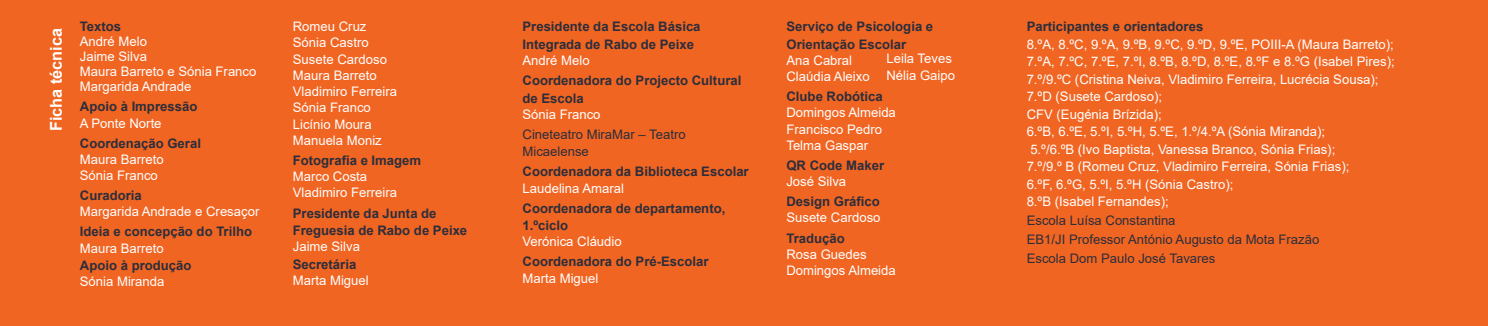
<style>
.page{position:relative;width:1488px;height:326px;background:#fff}
.page>*{position:absolute;margin:0;border:0;box-sizing:border-box;transform-origin:0 0}
.t1{font:700 16.25px "Arial";color:#fff}
.t2{font:13.12px/16.2px "Arial";color:#fff}
.t3{font:700 13.12px/17.5px "Arial";color:#2c2e3b}
.t4{font:13.12px/18.8px "Arial";color:#2c2e3b}
</style>
<div class="page">
<div style="left:0;top:0;width:1487px;height:326px;background:#f16522"></div>
<p class="t1" style="left:45px;top:131px;width:104px;rotate:-90deg">Ficha técnica</p>
<p class="t3" style="left:786px;top:18px;width:148px">Serviço de Psicologia e<br>Orientação Escolar</p>
<p class="t2" style="left:293px;top:18px;width:106px">Romeu Cruz<br>Sónia Castro<br>Susete Cardoso<br>Maura Barreto<br>Vladimiro Ferreira<br>Sónia Franco<br>Licínio Moura<br>Manuela Moniz</p>
<p class="t3" style="left:293px;top:152px;width:130px">Fotografia e Imagem</p>
<p class="t2" style="left:293px;top:168px;width:106px">Marco Costa<br>Vladimiro Ferreira</p>
<p class="t3" style="left:293px;top:204px;width:176px">Presidente da Junta de<br>Freguesia de Rabo de Peixe</p>
<p class="t2" style="left:293px;top:238px;width:69px">Jaime Silva</p>
<p class="t3" style="left:293px;top:255px;width:65px">Secretária</p>
<p class="t2" style="left:293px;top:272px;width:77px">Marta Miguel</p>
<p class="t3" style="left:522px;top:18px;width:180px">Presidente da Escola Básica<br>Integrada de Rabo de Peixe</p>
<p class="t2" style="left:522px;top:52px;width:69px">André Melo</p>
<p class="t3" style="left:522px;top:72px;width:220px">Coordenadora do Projecto Cultural de Escola</p>
<p class="t2" style="left:522px;top:106px;width:80px">Sónia Franco</p>
<p class="t4" style="left:522px;top:125px;width:165px;line-height:17.5px">Cineteatro MiraMar – Teatro<br>Micaelense</p>
<p class="t3" style="left:522px;top:163px;width:228px">Coordenadora da Biblioteca Escolar</p>
<p class="t2" style="left:522px;top:180px;width:103px">Laudelina Amaral</p>
<p class="t3" style="left:522px;top:199px;width:204px">Coordenadora de departamento,<br>1.ºciclo</p>
<p class="t2" style="left:522px;top:234px;width:101px">Verónica Cláudio</p>
<p class="t3" style="left:522px;top:253px;width:187px">Coordenadora do Pré-Escolar</p>
<p class="t2" style="left:522px;top:270px;width:77px">Marta Miguel</p>
<p class="t3" style="left:80px;top:18px;width:43px">Textos</p>
<p class="t2" style="left:80px;top:34px;width:178px;line-height:15px">André Melo<br>Jaime Silva<br>Maura Barreto e Sónia Franco<br>Margarida Andrade</p>
<p class="t3" style="left:80px;top:98px;width:119px">Apoio à Impressão</p>
<p class="t2" style="left:80px;top:115px;width:83px">A Ponte Norte</p>
<p class="t3" style="left:80px;top:134px;width:123px">Coordenação Geral</p>
<p class="t2" style="left:80px;top:151px;width:85px">Maura Barreto<br>Sónia Franco</p>
<p class="t3" style="left:80px;top:187px;width:63px">Curadoria</p>
<p class="t2" style="left:80px;top:204px;width:181px">Margarida Andrade e Cresaçor</p>
<p class="t3" style="left:80px;top:223px;width:174px">Ideia e concepção do Trilho</p>
<p class="t2" style="left:80px;top:240px;width:85px">Maura Barreto</p>
<p class="t3" style="left:80px;top:257px;width:113px">Apoio à produção</p>
<p class="t2" style="left:80px;top:274px;width:86px">Sónia Miranda</p>
<p class="t2" style="left:886px;top:51px;width:70px">Leila Teves<br>Nélia Gaipo</p>
<p class="t2" style="left:786px;top:52px;width:85px">Ana Cabral<br>Claúdia Aleixo</p>
<p class="t3" style="left:786px;top:88px;width:98px">Clube Robótica</p>
<p class="t2" style="left:786px;top:105px;width:111px">Domingos Almeida<br>Francisco Pedro<br>Telma Gaspar</p>
<p class="t3" style="left:786px;top:157px;width:99px">QR Code Maker</p>
<p class="t2" style="left:786px;top:173px;width:61px">José Silva</p>
<p class="t3" style="left:786px;top:193px;width:95px">Design Gráfico</p>
<p class="t2" style="left:786px;top:210px;width:96px">Susete Cardoso</p>
<p class="t3" style="left:786px;top:229px;width:60px">Tradução</p>
<p class="t2" style="left:786px;top:246px;width:111px">Rosa Guedes<br>Domingos Almeida</p>
<p class="t3" style="left:1026px;top:18px;width:178px">Participantes e orientadores</p>
<p class="t2" style="left:1026px;top:35px;width:369px;line-height:17.5px">8.ºA, 8.ºC, 9.ºA, 9.ºB, 9.ºC, 9.ºD, 9.ºE, POIII-A (Maura Barreto); 7.ºA, 7.ºC, 7.ºE, 7.ºI, 8.ºB, 8.ºD, 8.ºE, 8.ºF e 8.ºG (Isabel Pires); 7.º/9.ºC (Cristina Neiva, Vladimiro Ferreira, Lucrécia Sousa); 7.ºD (Susete Cardoso);<br>CFV (Eugénia Brízida);<br>6.ºB, 6.ºE, 5.ºI, 5.ºH, 5.ºE, 1.º/4.ºA (Sónia Miranda);<br>5.º/6.ºB (Ivo Baptista, Vanessa Branco, Sónia Frias);<br>7.º/9.º B (Romeu Cruz, Vladimiro Ferreira, Sónia Frias);<br>6.ºF, 6.ºG, 5.ºI, 5.ºH (Sónia Castro);<br>8.ºB (Isabel Fernandes);</p>
<p class="t4" style="left:1026px;top:211px;width:294px">Escola Luísa Constantina<br>EB1/JI Professor António Augusto da Mota Frazão<br>Escola Dom Paulo José Tavares</p>
</div>
